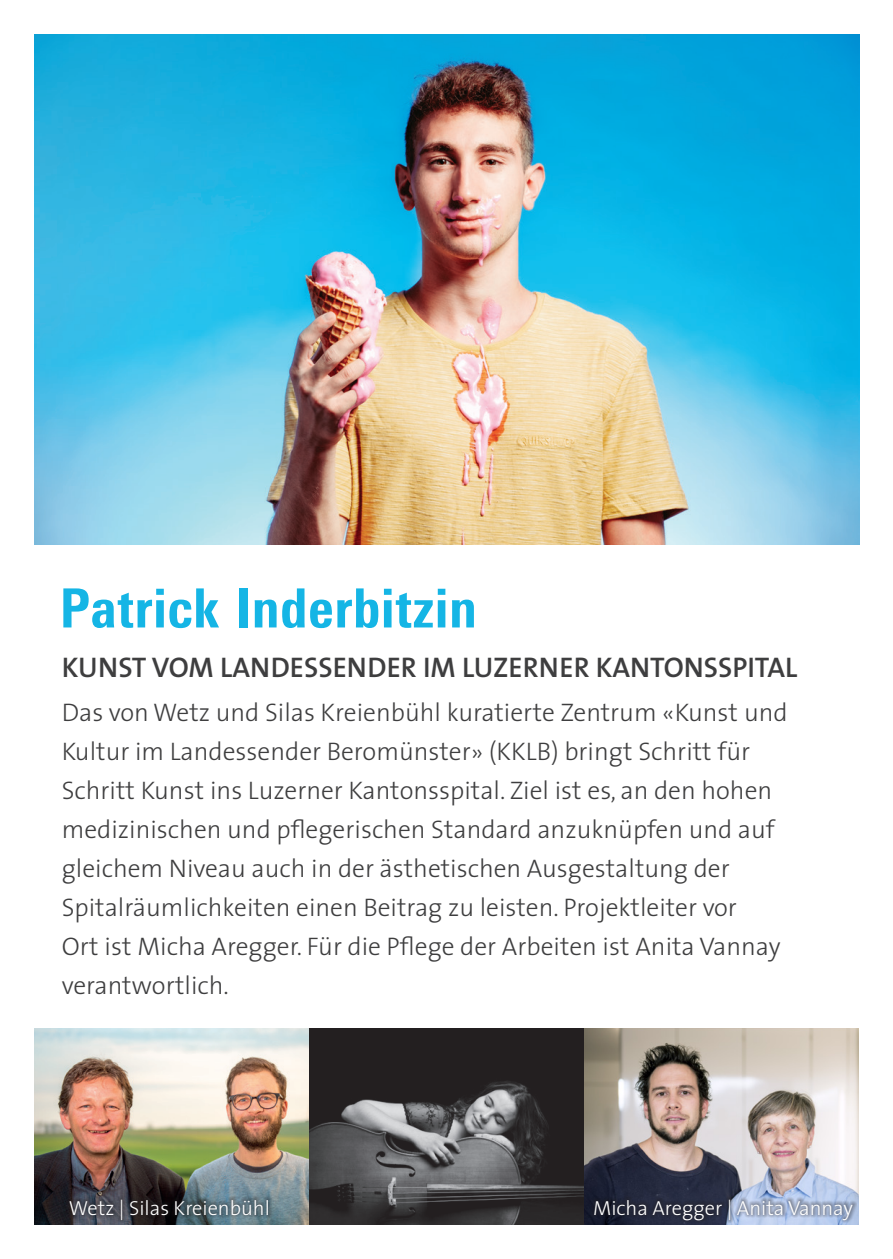
<style>
.page{position:relative;width:893px;height:1259px;background:#fff}
.page>*{position:absolute;margin:0;border:0;box-sizing:border-box;transform-origin:0 0}
.t1{font:800 condensed 54px "Linotype Univers";letter-spacing:.015em;color:#15b5e5}
.t2{font:600 28.5px "The Sans";color:#3e3e3f}
.t3{font:300 25.5px/39px "The Sans";color:#3e3e3f}
.t4{font:300 20.4px "The Sans";color:#fff}
</style>
<div class="page">
<img style="left:34px;top:1028px;width:825px;height:196px">
<div style="left:591px;top:1195px;width:266px;height:28px;background:#231f20;opacity:.75"></div>
<div style="left:66px;top:1195px;width:206px;height:28px;background:#231f20;opacity:.75"></div>
<img style="left:34px;top:34px;width:825px;height:510px">
<h1 class="t1" style="left:60px;top:574px;width:419px">Patrick Inderbitzin</h1>
<p class="t2" style="left:62px;top:643px;width:732px">KUNST VOM LANDESSENDER IM LUZERNER KANTONSSPITAL</p>
<p class="t3" style="left:62px;top:692px;width:727px">Das von Wetz und Silas Kreienbühl kuratierte Zentrum «Kunst und Kultur im Landessender Beromünster» (KKLB) bringt Schritt für Schritt Kunst ins Luzerner Kantonsspital. Ziel ist es, an den hohen medizinischen und pflegerischen Standard anzuknüpfen und auf gleichem Niveau auch in der ästhetischen Ausgestaltung der Spitalräumlichkeiten einen Beitrag zu leisten. Projektleiter vor<br>Ort ist Micha Aregger. Für die Pflege der Arbeiten ist Anita Vannay verantwortlich.</p>
<p class="t4" style="left:69px;top:1191px;width:203px">Wetz | Silas Kreienbühl</p>
<p class="t4" style="left:593px;top:1191px;width:261px">Micha Aregger | Anita Vannay</p>
</div>
